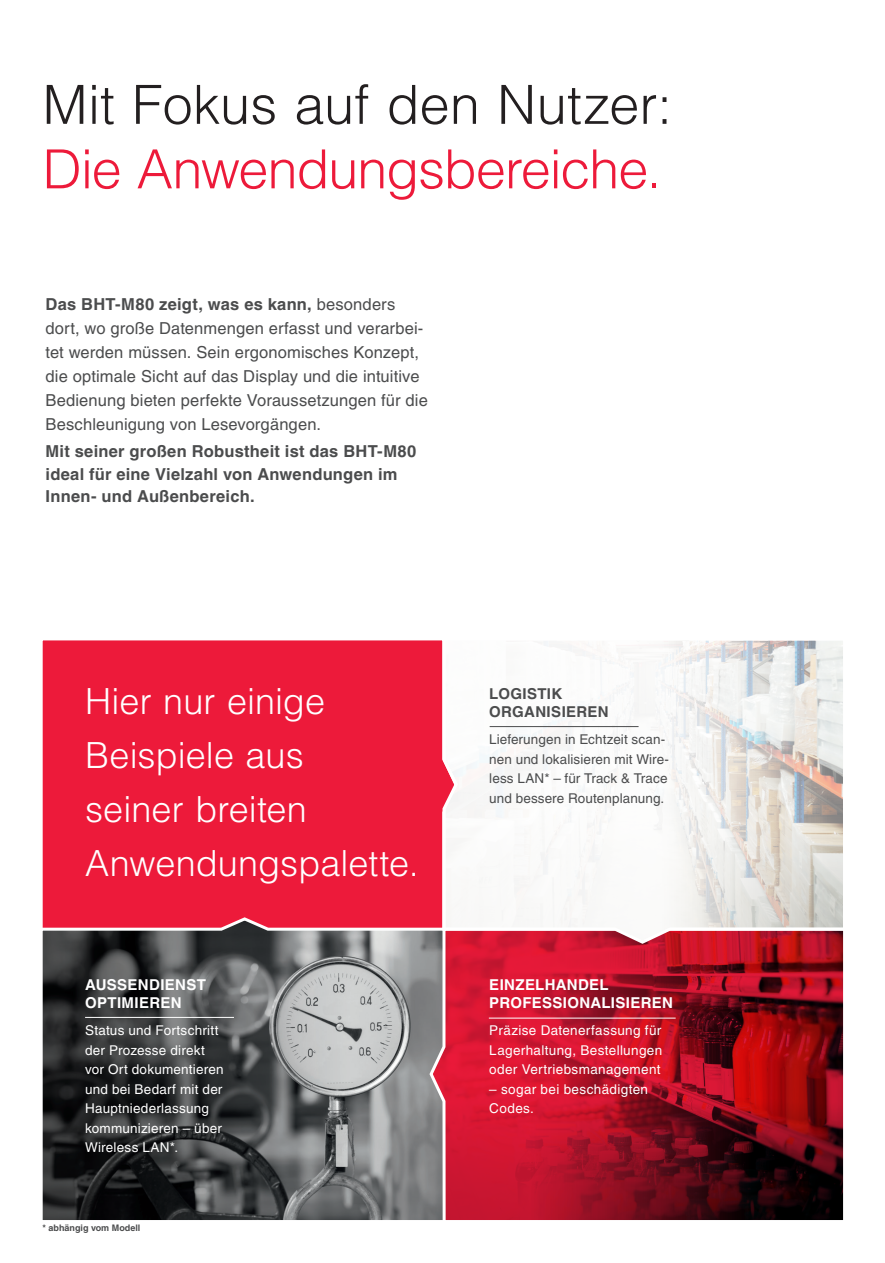
<style>
.page{position:relative;width:885px;height:1263px;background:#fff}
.page>*{position:absolute;margin:0;border:0;box-sizing:border-box;transform-origin:0 0}
.t1{font:300 54px "Helvetica LT Std";letter-spacing:-.02em;color:#ed1a3a}
.t2{font:300 54px "Helvetica LT Std";letter-spacing:.005em;color:#231f20}
.t3{font:300 36px/54px "Helvetica LT Std";color:#fff}
.t4{font:16.5px/24px "Helvetica LT Std";letter-spacing:.01em;color:#4b4c4d}
.t5{font:700 16.5px/22.5px "Helvetica LT Std";letter-spacing:.015em;color:#4b4c4d}
.t6{font:700 15px/18px "Helvetica LT Std";letter-spacing:.02em;color:#fff}
.t7{font:700 15px/18px "Helvetica LT Std";letter-spacing:.02em;color:#4b4c4d}
.t8{font:13.5px/19.5px "Helvetica LT Std";letter-spacing:.02em;color:#fff}
.t9{font:13.5px/19.5px "Helvetica LT Std";letter-spacing:.005em;color:#4b4c4d}
.t10{font:700 9px "Helvetica LT Std";color:#4b4c4d}
.s1{font-weight:700}
</style>
<div class="page">
<div style="left:42px;top:640px;width:399px;height:276px;background:#ed1a3a"></div>
<svg style="left:42px;top:916px;width:399px;height:304px;background:#625c5e"></svg>
<svg style="left:428px;top:926px;width:416px;height:294px;background:#9f1728"></svg>
<svg style="left:441px;top:640px;width:403px;height:305px"></svg>
<hr style="left:85px;top:1017px;width:149px;height:1px;background:#fff">
<hr style="left:489px;top:1018px;width:186px;height:1px;background:#fff">
<hr style="left:489px;top:726px;width:149px;height:1px;background:#4b4c4d">
<h1 class="t2" style="left:43px;top:71px;width:631px">Mit Fokus auf den Nutzer:</h1>
<h1 class="t1" style="left:43px;top:135px;width:620px">Die Anwendungsbereiche.</h1>
<p class="t4" style="left:46px;top:292px;width:384px"><span class="s1">Das BHT-M80 zeigt, was es kann,</span> besonders dort, wo große Datenmengen erfasst und verarbei&shy;tet werden müssen. Sein ergonomisches Konzept, die optimale Sicht auf das Display und die intuitive Bedienung bieten perfekte Voraussetzungen für die Beschleunigung von Lesevorgängen.</p>
<p class="t5" style="left:46px;top:440px;width:372px">Mit seiner großen Robustheit ist das BHT-M80 ideal für eine Vielzahl von Anwendungen im<br>Innen- und Außenbereich.</p>
<h2 class="t3" style="left:85px;top:674px;width:335px">Hier nur einige<br>Beispiele aus<br>seiner breiten<br>Anwendungspalette.</h2>
<p class="t6" style="left:85px;top:976px;width:122px">AUSSENDIENST<br>OPTIMIEREN</p>
<p class="t8" style="left:85px;top:1021px;width:140px">Status und Fortschritt der Prozesse direkt vor Ort dokumentieren und bei Bedarf mit der<br>Hauptniederlassung kommunizieren – über<br>Wireless LAN*.</p>
<p class="t10" style="left:43px;top:1222px;width:99px">* abhängig vom Modell</p>
<p class="t7" style="left:489px;top:684px;width:121px">LOGISTIK<br>ORGANISIEREN</p>
<p class="t9" style="left:489px;top:729px;width:181px">Lieferungen in Echtzeit scan&shy;nen und lokalisieren mit Wire&shy;less LAN* – für Track &amp; Trace und bessere Routenplanung.</p>
<p class="t6" style="left:489px;top:976px;width:185px">EINZELHANDEL<br>PROFESSIONALISIEREN</p>
<p class="t8" style="left:489px;top:1021px;width:174px;text-align:justify">Präzise Datenerfassung für Lagerhaltung, Bestellungen oder Vertriebsmanagement</p>
<p class="t8" style="left:489px;top:1079px;width:160px">– sogar bei beschädigten<br>Codes.</p>
</div>
